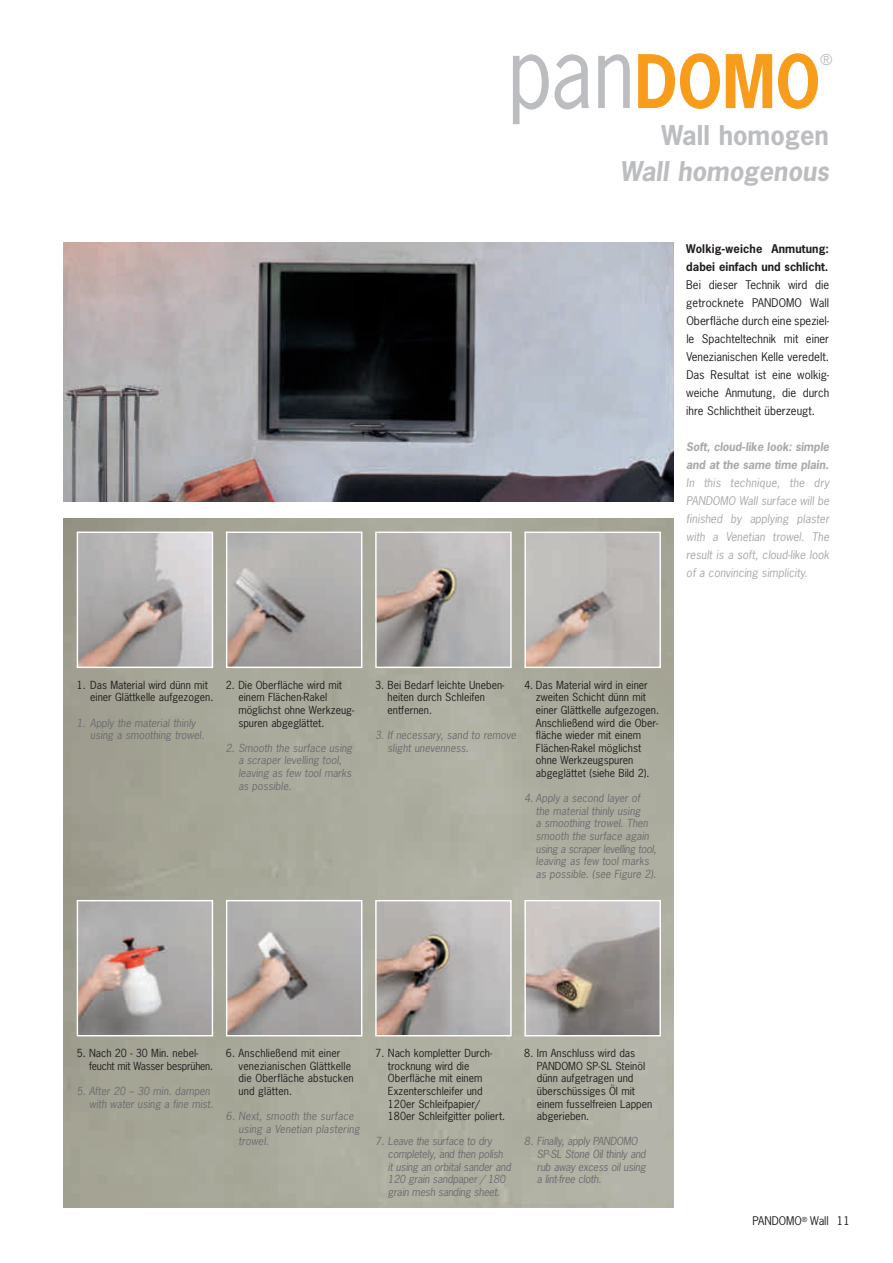
<style>
.page{position:relative;width:893px;height:1263px;background:#fff}
.page>*{position:absolute;margin:0;border:0;box-sizing:border-box;transform-origin:0 0}
.t1{font:700 69.3px "News Gothic";color:#f89c1c;scale:.9 1}
.t2{font:italic 700 25.5px "News Gothic";color:#bcbdc0}
.t3{font:700 25.5px "News Gothic";color:#bcbdc0}
.t4{font:14.1px "News Gothic";color:#bcbdc0}
.t5{font:11.25px/18px "News Gothic";color:#231f20;text-align:justify}
.t6{font:italic 11.25px/18px "News Gothic Std";color:#a8a9ad;text-align:justify}
.t7{font:italic 700 11.25px/18px "News Gothic Std";letter-spacing:-.01em;color:#a8a9ad}
.t8{font:700 11.25px/18px "News Gothic";color:#231f20}
.t9{font:10.5px/12.6px "News Gothic";color:#231f20}
.t10{font:italic 10.5px/12.6px "News Gothic";color:#6c6d70}
.t11{font:italic 10.5px/12.6px "News Gothic";letter-spacing:-.02em;color:#6c6d70}
.t12{font:10.5px/12.6px "News Gothic";letter-spacing:-.02em;color:#231f20}
.s1{font-weight:400;font-size:94.5px;color:#bcbdc0}
</style>
<div class="page">
<img style="left:64px;top:242px;width:610px;height:260px">
<img style="left:79px;top:533px;width:132px;height:133px">
<div style="left:77px;top:531px;width:136px;height:137px;border:1px solid #fff"></div>
<img style="left:228px;top:533px;width:132px;height:133px">
<div style="left:226px;top:531px;width:136px;height:137px;border:1px solid #fff"></div>
<img style="left:377px;top:533px;width:133px;height:133px">
<div style="left:375px;top:531px;width:137px;height:137px;border:1px solid #fff"></div>
<img style="left:526px;top:533px;width:133px;height:133px">
<div style="left:524px;top:531px;width:137px;height:137px;border:1px solid #fff"></div>
<img style="left:526px;top:902px;width:133px;height:132px">
<div style="left:524px;top:900px;width:137px;height:136px;border:1px solid #fff"></div>
<img style="left:79px;top:902px;width:132px;height:132px">
<div style="left:77px;top:900px;width:136px;height:136px;border:1px solid #fff"></div>
<img style="left:228px;top:902px;width:132px;height:132px">
<div style="left:226px;top:900px;width:136px;height:136px;border:1px solid #fff"></div>
<img style="left:377px;top:902px;width:133px;height:132px">
<div style="left:375px;top:900px;width:137px;height:136px;border:1px solid #fff"></div>
<h1 class="t1" style="left:508px;top:36px;width:349px"><span class="s1">pan</span>DOMO</h1>
<h3 class="t4" style="left:820px;top:51px;width:13px">®</h3>
<h2 class="t3" style="left:661px;top:119px;width:169px">Wall homogen</h2>
<h2 class="t2" style="left:620px;top:155px;width:210px">Wall homogenous</h2>
<p class="t8" style="left:686px;top:240px;width:144px">Wolkig-weiche Anmutung: dabei einfach und schlicht.</p>
<p class="t5" style="left:686px;top:276px;width:144px">Bei dieser Technik wird die getrocknete PANDOMO Wall Oberfläche durch eine speziel&shy;le Spachteltechnik mit einer Venezianischen Kelle veredelt.<br>Das Resultat ist eine wolkig-- weiche Anmutung, die durch ihre Schlichtheit überzeugt.</p>
<p class="t7" style="left:686px;top:438px;width:144px">Soft, cloud-like look: simple and at the same time plain.</p>
<p class="t6" style="left:686px;top:474px;width:144px">In this technique, the dry PANDOMO Wall surface will be finished by applying plaster with a Venetian trowel. The result is a soft, cloud-like look of a convincing simplicity.</p>
<p class="t9" style="left:90px;top:678px;width:125px;text-indent:-14px">1. Das Material wird dünn mit einer Glättkelle aufgezogen.</p>
<p class="t10" style="left:90px;top:716px;width:116px;text-indent:-14px">1. Apply the material thinly using a smoothing trowel.</p>
<p class="t9" style="left:238px;top:678px;width:117px;text-indent:-12px">2. Die Oberfläche wird mit einem Flächen-Rakel möglichst ohne Werkzeug&shy;spuren abgeglättet.</p>
<p class="t10" style="left:238px;top:741px;width:116px;text-indent:-12px">2. Smooth the surface using a scraper levelling tool, leaving as few tool marks as possible.</p>
<p class="t9" style="left:388px;top:678px;width:118px;text-indent:-12px">3. Bei Bedarf leichte Uneben&shy;heiten durch Schleifen entfernen.</p>
<p class="t10" style="left:388px;top:729px;width:130px;text-indent:-12px">3. If necessary, sand to remove slight unevenness.</p>
<p class="t9" style="left:536px;top:678px;width:125px;text-indent:-11px">4. Das Material wird in einer zweiten Schicht dünn mit einer Glättkelle aufgezogen.<br>Anschließend wird die Ober&shy;fläche wieder mit einem<br>Flächen-Rakel möglichst ohne Werkzeugspuren abgeglättet (siehe Bild 2).</p>
<p class="t10" style="left:536px;top:792px;width:122px;text-indent:-11px">4. Apply a second layer of<br>the material thinly using<br>a smoothing trowel. Then smooth the surface again using a scraper levelling tool, leaving as few tool marks as possible. (see Figure 2).</p>
<p class="t12" style="left:89px;top:1047px;width:125px;text-indent:-12px">5. Nach 20 - 30 Min. nebel&shy;feucht mit Wasser besprühen.</p>
<p class="t10" style="left:89px;top:1085px;width:126px;text-indent:-12px">5. After 20 – 30 min. dampen with water using a fine mist.</p>
<p class="t9" style="left:239px;top:1047px;width:117px;text-indent:-13px">6. Anschließend mit einer venezianischen Glättkelle die Oberfläche abstucken und glätten.</p>
<p class="t10" style="left:239px;top:1110px;width:123px;text-indent:-13px">6. Next, smooth the surface using a Venetian plastering trowel.</p>
<p class="t9" style="left:388px;top:1047px;width:119px;text-indent:-13px">7. Nach kompletter Durch&shy;trocknung wird die<br>Oberfläche mit einem<br>Exzenterschleifer und<br>120er Schleifpapier/<br>180er Schleifgitter poliert.</p>
<p class="t11" style="left:388px;top:1135px;width:125px;text-indent:-13px">7. Leave the surface to dry completely, and then polish<br>it using an orbital sander and<br>120 grain sandpaper / 180 grain mesh sanding sheet.</p>
<p class="t9" style="left:537px;top:1047px;width:117px;text-indent:-13px">8. Im Anschluss wird das<br>PANDOMO SP-SL Steinöl dünn aufgetragen und überschüssiges Öl mit einem fusselfreien Lappen abgerieben.</p>
<p class="t11" style="left:537px;top:1135px;width:111px;text-indent:-13px">8. Finally, apply PANDOMO<br>SP-SL Stone Oil thinly and rub away excess oil using a lint-free cloth.</p>
<p class="t5" style="left:752px;top:1212px;width:99px">PANDOMO<sup>®</sup> Wall 11</p>
</div>
